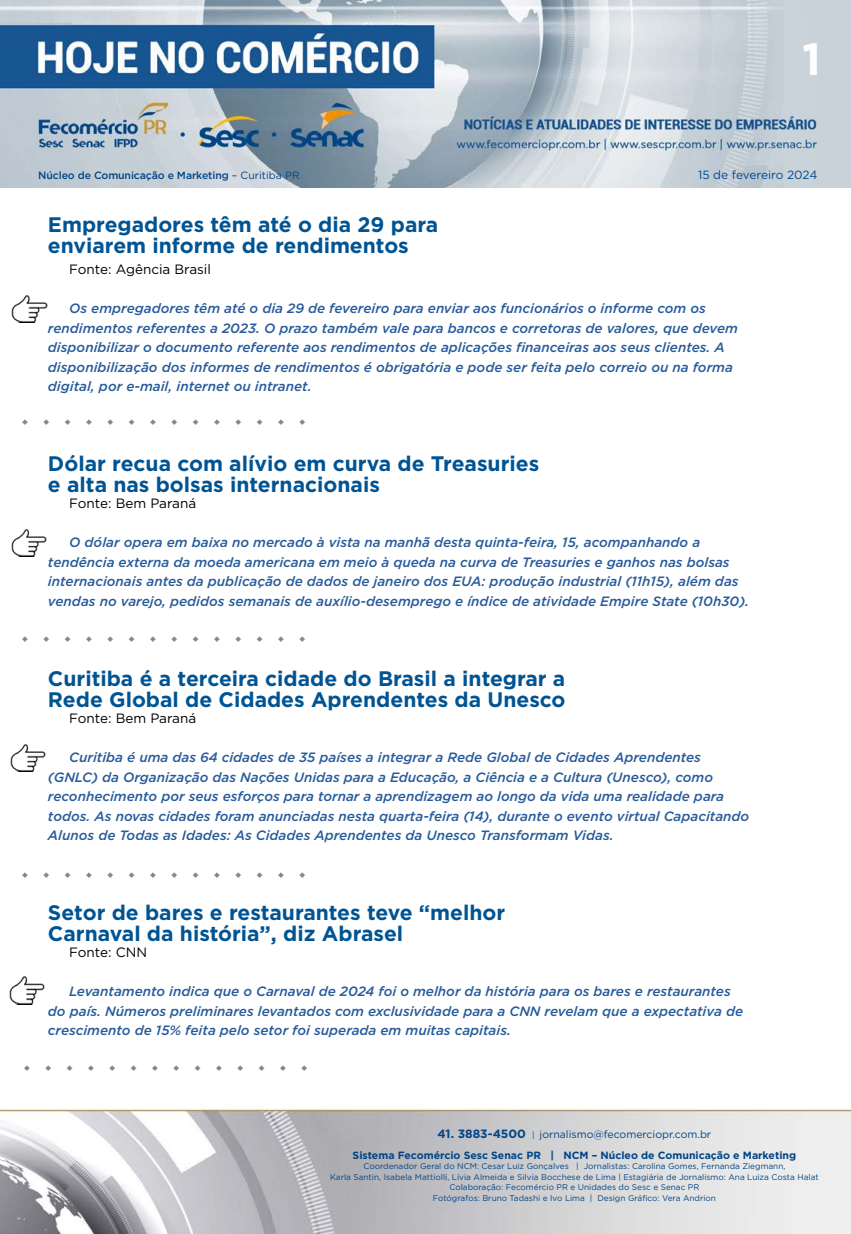
<style>
.page{position:relative;width:851px;height:1234px;background:#fff}
.page>*{position:absolute;margin:0;border:0;box-sizing:border-box;transform-origin:0 0}
.t1{font:700 45px "Gotham";color:#fff}
.t2{font:700 21px/21px "Gotham";color:#005493}
.t3{font:italic 500 13.5px/19.5px "Gotham";color:#275b9b}
.t4{font:13.5px "Gotham";color:#000}
.t5{font:11.85px "Gotham";letter-spacing:-.01em;color:#004a93}
.t6{font:700 10.5px/21px "Gotham";color:#004587;text-align:center}
.t7{font:500 10.5px "Gotham";letter-spacing:-.01em;color:#004587}
.t8{font:8.25px/10.5px "Gotham";color:#004587;text-align:center}
.s1{font-weight:400}
.s2{font-size:12px}
.s3{font-weight:400;font-size:8.25px}
</style>
<div class="page">
<img style="left:0;top:0;width:850px;height:188px">
<img style="left:0;top:1109px;width:850px;height:124px">
<img style="left:12px;top:295px;width:35px;height:28px">
<img style="left:12px;top:529px;width:35px;height:28px">
<img style="left:11px;top:744px;width:35px;height:27px">
<img style="left:9px;top:976px;width:36px;height:28px">
<p class="t7" style="left:38px;top:168px;width:263px">Núcleo de Comunicação e Marketing <span class="s1">– Curitiba PR</span></p>
<h1 class="t1" style="left:802px;top:29px;width:20px">1</h1>
<p class="t5" style="left:698px;top:167px;width:121px">15 de fevereiro 2024</p>
<h2 class="t2" style="left:48px;top:213px;width:391px">Empregadores têm até o dia 29 para enviarem informe de rendimentos</h2>
<p class="t4" style="left:69px;top:261px;width:143px">Fonte: Agência Brasil</p>
<p class="t3" style="left:48px;top:298px;width:691px;text-indent:21px">Os empregadores têm até o dia 29 de fevereiro para enviar aos funcionários o informe com os rendimentos referentes a 2023. O prazo também vale para bancos e corretoras de valores, que devem disponibilizar o documento referente aos rendimentos de aplicações financeiras aos seus clientes. A disponibilização dos informes de rendimentos é obrigatória e pode ser feita pelo correio ou na forma digital, por e-mail, internet ou intranet.</p>
<h2 class="t2" style="left:48px;top:452px;width:492px">Dólar recua com alívio em curva de Treasuries e alta nas bolsas internacionais</h2>
<p class="t4" style="left:69px;top:495px;width:128px">Fonte: Bem Paraná</p>
<p class="t3" style="left:48px;top:532px;width:702px;text-indent:21px">O dólar opera em baixa no mercado à vista na manhã desta quinta-feira, 15, acompanhando a tendência externa da moeda americana em meio à queda na curva de Treasuries e ganhos nas bolsas internacionais antes da publicação de dados de janeiro dos EUA: produção industrial (11h15), além das vendas no varejo, pedidos semanais de auxílio-desemprego e índice de atividade Empire State (10h30).</p>
<h2 class="t2" style="left:48px;top:667px;width:519px">Curitiba é a terceira cidade do Brasil a integrar a<br>Rede Global de Cidades Aprendentes da Unesco</h2>
<p class="t4" style="left:69px;top:709px;width:128px">Fonte: Bem Paraná</p>
<p class="t3" style="left:48px;top:747px;width:702px;text-indent:21px">Curitiba é uma das 64 cidades de 35 países a integrar a Rede Global de Cidades Aprendentes (GNLC) da Organização das Nações Unidas para a Educação, a Ciência e a Cultura (Unesco), como reconhecimento por seus esforços para tornar a aprendizagem ao longo da vida uma realidade para todos. As novas cidades foram anunciadas nesta quarta-feira (14), durante o evento virtual Capacitando Alunos de Todas as Idades: As Cidades Aprendentes da Unesco Transformam Vidas.</p>
<h2 class="t2" style="left:48px;top:901px;width:459px">Setor de bares e restaurantes teve “melhor<br>Carnaval da história”, diz Abrasel</h2>
<p class="t4" style="left:69px;top:943px;width:79px">Fonte: CNN</p>
<p class="t3" style="left:48px;top:981px;width:696px;text-indent:21px">Levantamento indica que o Carnaval de 2024 foi o melhor da história para os bares e restaurantes do país. Números preliminares levantados com exclusividade para a CNN revelam que a expectativa de crescimento de 15% feita pelo setor foi superada em muitas capitais.</p>
<p class="t6" style="left:352px;top:1122px;width:445px"><span class="s2">41. 3883-4500</span> <span class="s3">|</span> <span class="s1">jornalismo@fecomerciopr.com.br<br></span>Sistema Fecomércio Sesc Senac PR | NCM – Núcleo de Comunicação e Marketing</p>
<p class="t8" style="left:330px;top:1160px;width:490px">Coordenador Geral do NCM: Cesar Luiz Gonçalves | Jornalistas: Carolina Gomes, Fernanda Ziegmann,<br>Karla Santin, Isabela Mattiolli, Lívia Almeida e Silvia Bocchese de Lima | Estagiária de Jornalismo: Ana Luiza Costa Halat Colaboração: Fecomércio PR e Unidades do Sesc e Senac PR<br>Fotógrafos: Bruno Tadashi e Ivo Lima | Design Gráfico: Vera Andrion</p>
</div>
